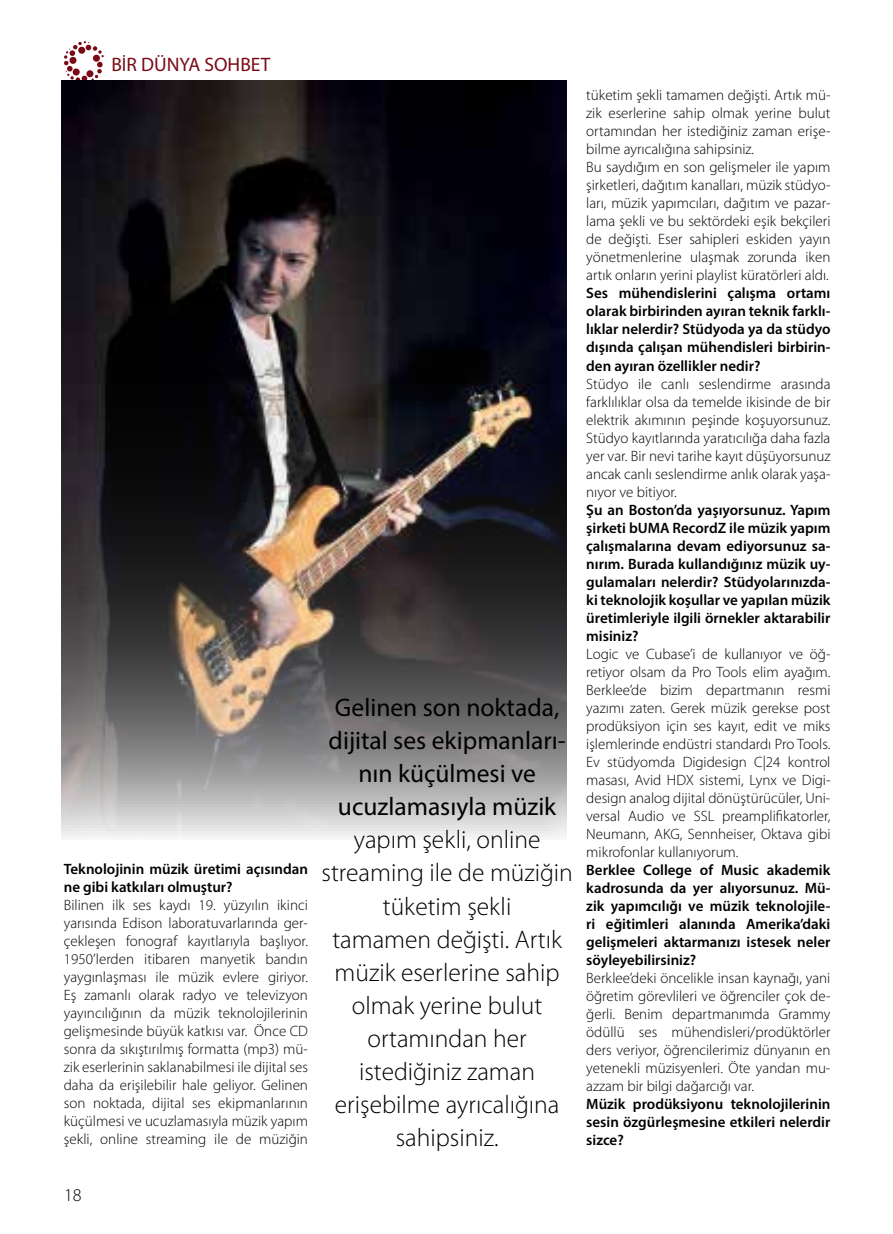
<style>
.page{position:relative;width:893px;height:1234px;background:#fff}
.page>*{position:absolute;margin:0;border:0;box-sizing:border-box;transform-origin:0 0}
.t1{font:300 25.5px/33px "Myriad Pro";color:#000;text-align:center}
.t2{font:25.5px/33px "Myriad Pro";color:#000;text-align:center}
.t3{font:19.5px "Myriad Pro";color:#7a0b16}
.t4{font:300 18px "Myriad Pro";color:#000}
.t5{font:300 15px/18px "Myriad Pro";color:#000;text-align:justify}
.t6{font:600 15px/18px "Myriad Pro";color:#000;text-align:justify}
</style>
<div class="page">
<svg style="left:64px;top:41px;width:40px;height:40px"></svg>
<img style="left:61px;top:81px;width:506px;height:756px">
<h2 class="t3" style="left:111px;top:52px;width:161px">BİR DÜNYA SOHBET</h2>
<p class="t6" style="left:64px;top:859px;width:246px">Teknolojinin müzik üretimi açısından ne gibi katkıları olmuştur?</p>
<p class="t5" style="left:64px;top:896px;width:246px">Bilinen ilk ses kaydı 19. yüzyılın ikinci yarısında Edison laboratuvarlarında ger&shy;çekleşen fonograf kayıtlarıyla başlıyor.<br>1950’lerden itibaren manyetik bandın yaygınlaşması ile müzik evlere giriyor.<br>Eş zamanlı olarak radyo ve televizyon yayıncılığının da müzik teknolojilerinin gelişmesinde büyük katkısı var. Önce CD sonra da sıkıştırılmış formatta (mp3) mü&shy;zik eserlerinin saklanabilmesi ile dijital ses daha da erişilebilir hale geliyor. Gelinen son noktada, dijital ses ekipmanlarının küçülmesi ve ucuzlamasıyla müzik yapım şekli, online streaming ile de müziğin</p>
<h1 class="t2" style="left:329px;top:690px;width:238px">Gelinen son noktada, dijital ses ekipmanları&shy;nın küçülmesi ve ucuzlamasıyla müzik</h1>
<h1 class="t1" style="left:322px;top:823px;width:253px">yapım şekli, online streaming ile de müziğin tüketim şekli<br>tamamen değişti. Artık müzik eserlerine sahip olmak yerine bulut ortamından her istediğiniz zaman erişebilme ayrıcalığına sahipsiniz.</h1>
<p class="t4" style="left:64px;top:1184px;width:19px">18</p>
<p class="t5" style="left:586px;top:86px;width:246px;text-align:left">tüketim şekli tamamen değişti. Artık mü&shy;zik eserlerine sahip olmak yerine bulut ortamından her istediğiniz zaman erişe&shy;bilme ayrıcalığına sahipsiniz.<br>Bu saydığım en son gelişmeler ile yapım şirketleri, dağıtım kanalları, müzik stüdyo&shy;ları, müzik yapımcıları, dağıtım ve pazar&shy;lama şekli ve bu sektördeki eşik bekçileri de değişti. Eser sahipleri eskiden yayın yönetmenlerine ulaşmak zorunda iken artık onların yerini playlist küratörleri aldı.</p>
<p class="t6" style="left:586px;top:284px;width:246px">Ses mühendislerini çalışma ortamı olarak birbirinden ayıran teknik farklı&shy;lıklar nelerdir? Stüdyoda ya da stüdyo dışında çalışan mühendisleri birbirin&shy;den ayıran özellikler nedir?</p>
<p class="t5" style="left:586px;top:374px;width:246px">Stüdyo ile canlı seslendirme arasında farklılıklar olsa da temelde ikisinde de bir elektrik akımının peşinde koşuyorsunuz.<br>Stüdyo kayıtlarında yaratıcılığa daha fazla yer var. Bir nevi tarihe kayıt düşüyorsunuz ancak canlı seslendirme anlık olarak yaşa&shy;nıyor ve bitiyor.</p>
<p class="t6" style="left:586px;top:500px;width:246px">Şu an Boston’da yaşıyorsunuz. Yapım şirketi bUMA RecordZ ile müzik yapım çalışmalarına devam ediyorsunuz sa&shy;nırım. Burada kullandığınız müzik uy&shy;gulamaları nelerdir? Stüdyolarınızda&shy;ki teknolojik koşullar ve yapılan müzik üretimleriyle ilgili örnekler aktarabilir misiniz?</p>
<p class="t5" style="left:586px;top:644px;width:246px">Logic ve Cubase’i de kullanıyor ve öğ&shy;retiyor olsam da Pro Tools elim ayağım.<br>Berklee’de bizim departmanın resmi yazımı zaten. Gerek müzik gerekse post prodüksiyon için ses kayıt, edit ve miks işlemlerinde endüstri standardı Pro Tools.<br>Ev stüdyomda Digidesign C|24 kontrol masası, Avid HDX sistemi, Lynx ve Digi&shy;design analog dijital dönüştürücüler, Uni&shy;versal Audio ve SSL preamplifikatorler, Neumann, AKG, Sennheiser, Oktava gibi mikrofonlar kullanıyorum.</p>
<p class="t6" style="left:586px;top:860px;width:246px">Berklee College of Music akademik kadrosunda da yer alıyorsunuz. Mü&shy;zik yapımcılığı ve müzik teknolojile&shy;ri eğitimleri alanında Amerika’daki gelişmeleri aktarmanızı istesek neler söyleyebilirsiniz?</p>
<p class="t5" style="left:586px;top:968px;width:246px">Berklee’deki öncelikle insan kaynağı, yani öğretim görevlileri ve öğrenciler çok de&shy;ğerli. Benim departmanımda Grammy ödüllü ses mühendisleri/prodüktörler ders veriyor, öğrencilerimiz dünyanın en yetenekli müzisyenleri. Öte yandan mu&shy;azzam bir bilgi dağarcığı var.</p>
<p class="t6" style="left:586px;top:1094px;width:246px">Müzik prodüksiyonu teknolojilerinin sesin özgürleşmesine etkileri nelerdir sizce?</p>
</div>
